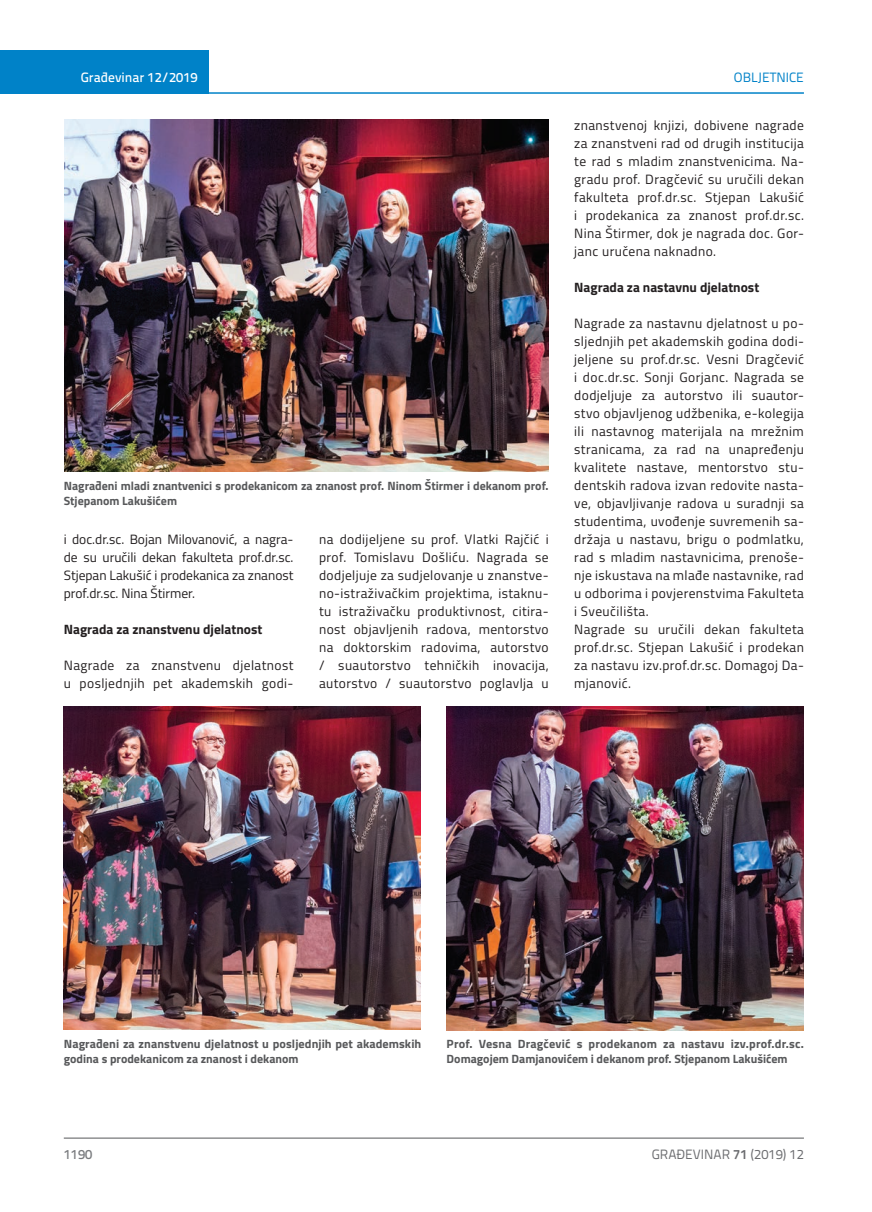
<style>
.page{position:relative;width:872px;height:1212px;background:#fff}
.page>*{position:absolute;margin:0;border:0;box-sizing:border-box;transform-origin:0 0}
.t1{font:13.5px/18px "Titillium";letter-spacing:.03em;color:#231f20;text-align:justify}
.t2{font:700 13.5px "Titillium";color:#231f20}
.t3{font:13.5px "Titillium Text 22 L";color:#6c6d70}
.t4{font:500 13.5px "Titillium Text 22 L";color:#fff}
.t5{font:13.5px "Titillium Text 22 L";color:#0082c8}
.t6{font:500 13.5px "Titillium Text 22 L";color:#787a7d}
.t7{font:700 12px/15px "Titillium";color:#57585a}
.s1{font-weight:700}
</style>
<div class="page">
<div style="left:0;top:50px;width:208px;height:44px;background:#0082c8"></div>
<hr style="left:0;top:92px;width:804px;height:2px;background:#0082c8">
<hr style="left:64px;top:1138px;width:740px;height:1px;background:#57585a">
<img style="left:64px;top:706px;width:356px;height:323px">
<img style="left:446px;top:706px;width:358px;height:324px">
<img style="left:64px;top:120px;width:485px;height:352px">
<p class="t4" style="left:81px;top:67px;width:118px">Građevinar 12/2019</p>
<p class="t5" style="left:734px;top:68px;width:72px">OBLJETNICE</p>
<p class="t7" style="left:64px;top:477px;width:486px">Nagrađeni mladi znantvenici s prodekanicom za znanost prof. Ninom Štirmer i dekanom prof.<br>Stjepanom Lakušićem</p>
<p class="t1" style="left:64px;top:529px;width:231px">i doc.dr.sc. Bojan Milovanović, a nagra&shy;de su uručili dekan fakulteta prof.dr.sc.<br>Stjepan Lakušić i prodekanica za znanost prof.dr.sc. Nina Štirmer.</p>
<p class="t2" style="left:64px;top:619px;width:200px">Nagrada za znanstvenu djelatnost</p>
<p class="t1" style="left:64px;top:656px;width:231px">Nagrade za znanstvenu djelatnost u posljednjih pet akademskih godi-</p>
<p class="t1" style="left:319px;top:529px;width:231px">na dodijeljene su prof. Vlatki Rajčić i prof. Tomislavu Došliću. Nagrada se dodjeljuje za sudjelovanje u znanstve&shy;no-istraživačkim projektima, istaknu&shy;tu istraživačku produktivnost, citira&shy;nost objavljenih radova, mentorstvo na doktorskim radovima, autorstvo / suautorstvo tehničkih inovacija, autorstvo / suautorstvo poglavlja u</p>
<p class="t1" style="left:574px;top:115px;width:231px">znanstvenoj knjizi, dobivene nagrade za znanstveni rad od drugih institucija te rad s mladim znanstvenicima. Na&shy;gradu prof. Dragčević su uručili dekan fakulteta prof.dr.sc. Stjepan Lakušić i prodekanica za znanost prof.dr.sc.<br>Nina Štirmer, dok je nagrada doc. Gor&shy;janc uručena naknadno.</p>
<p class="t2" style="left:574px;top:277px;width:186px">Nagrada za nastavnu djelatnost</p>
<p class="t1" style="left:574px;top:313px;width:231px;text-align:left">Nagrade za nastavnu djelatnost u po&shy;sljednjih pet akademskih godina dodi&shy;jeljene su prof.dr.sc. Vesni Dragčević i doc.dr.sc. Sonji Gorjanc. Nagrada se dodjeljuje za autorstvo ili suautor&shy;stvo objavljenog udžbenika, e-kolegija ili nastavnog materijala na mrežnim stranicama, za rad na unapređenju kvalitete nastave, mentorstvo stu&shy;dentskih radova izvan redovite nasta&shy;ve, objavljivanje radova u suradnji sa studentima, uvođenje suvremenih sa&shy;držaja u nastavu, brigu o podmlatku, rad s mladim nastavnicima, prenoše&shy;nje iskustava na mlađe nastavnike, rad u odborima i povjerenstvima Fakulteta i Sveučilišta.<br>Nagrade su uručili dekan fakulteta prof.dr.sc. Stjepan Lakušić i prodekan za nastavu izv.prof.dr.sc. Domagoj Da&shy;mjanović.</p>
<p class="t7" style="left:64px;top:1036px;width:359px">Nagrađeni za znanstvenu djelatnost u posljednjih pet akademskih godina s prodekanicom za znanost i dekanom</p>
<p class="t7" style="left:446px;top:1036px;width:359px">Prof. Vesna Dragčević s prodekanom za nastavu izv.prof.dr.sc.<br>Domagojem Damjanovićem i dekanom prof. Stjepanom Lakušićem</p>
<p class="t6" style="left:64px;top:1144px;width:30px">1190</p>
<p class="t3" style="left:652px;top:1144px;width:154px">GRAĐEVINAR <span class="s1">71</span> (2019) 12</p>
</div>
